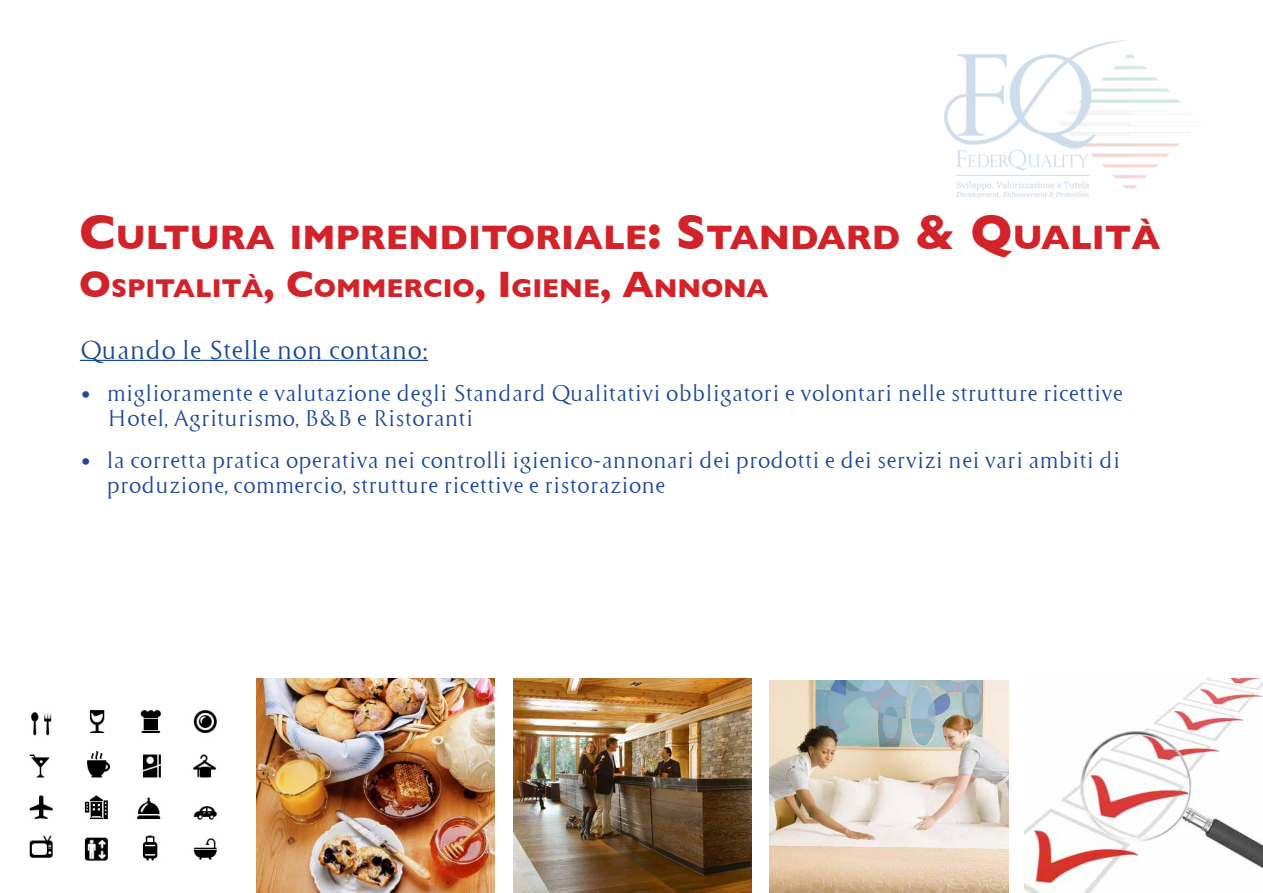
<style>
.page{position:relative;width:1263px;height:893px;background:#fff}
.page>*{position:absolute;margin:0;border:0;box-sizing:border-box;transform-origin:0 0}
.t1{font:700 34.65px "Gill Sans";color:#d2232a}
.t2{font:700 26.25px "Gill Sans";color:#d2232a}
.t3{font:24px "Cyan";color:#194895}
.t4{font:21px/25.2px "Cyan";color:#194895}
.s1{font-size:49.5px}
.s2{font-size:37.5px}
</style>
<div class="page">
<img style="left:944px;top:40px;width:254px;height:159px">
<img style="left:29px;top:710px;width:188px;height:151px">
<img style="left:256px;top:679px;width:239px;height:214px">
<img style="left:513px;top:679px;width:238px;height:214px">
<img style="left:770px;top:680px;width:238px;height:213px">
<img style="left:1024px;top:679px;width:239px;height:214px">
<hr style="left:80px;top:360px;width:348px;height:1px;background:#194895">
<h1 class="t1" style="left:79px;top:217px;width:64px"><span class="s1">C</span>ULTURA</h1>
<h1 class="t1" style="left:289px;top:217px;width:96px">IMPRENDITORIALE</h1>
<h1 class="t1" style="left:647px;top:217px;width:88px"><span class="s1">: S</span>TANDARD</h1>
<h1 class="t1" style="left:915px;top:217px;width:122px"><span class="s1">&amp; Q</span>UALIT</h1>
<h1 class="t1" style="left:1131px;top:217px;width:30px">À</h1>
<p class="t2" style="left:79px;top:272px;width:83px"><span class="s2">O</span>SPITALIT</p>
<p class="t2" style="left:242px;top:272px;width:163px">À<span class="s2">, C</span>OMMERCIO</p>
<p class="t2" style="left:475px;top:272px;width:75px"><span class="s2">, I</span>GIENE</p>
<p class="t2" style="left:600px;top:272px;width:78px"><span class="s2">, A</span>NNONA</p>
<p class="t3" style="left:80px;top:334px;width:350px">Quando le Stelle non contano:</p>
<p class="t4" style="left:107px;top:380px;width:1018px;text-indent:-27px">• miglioramente e valutazione degli Standard Qualitativi obbligatori e volontari nelle strutture ricettive<br>Hotel, Agriturismo, B&amp;B e Ristoranti</p>
<p class="t4" style="left:107px;top:448px;width:1015px;text-indent:-27px">• la corretta pratica operativa nei controlli igienico-annonari dei prodotti e dei servizi nei vari ambiti di produzione, commercio, strutture ricettive e ristorazione</p>
</div>
